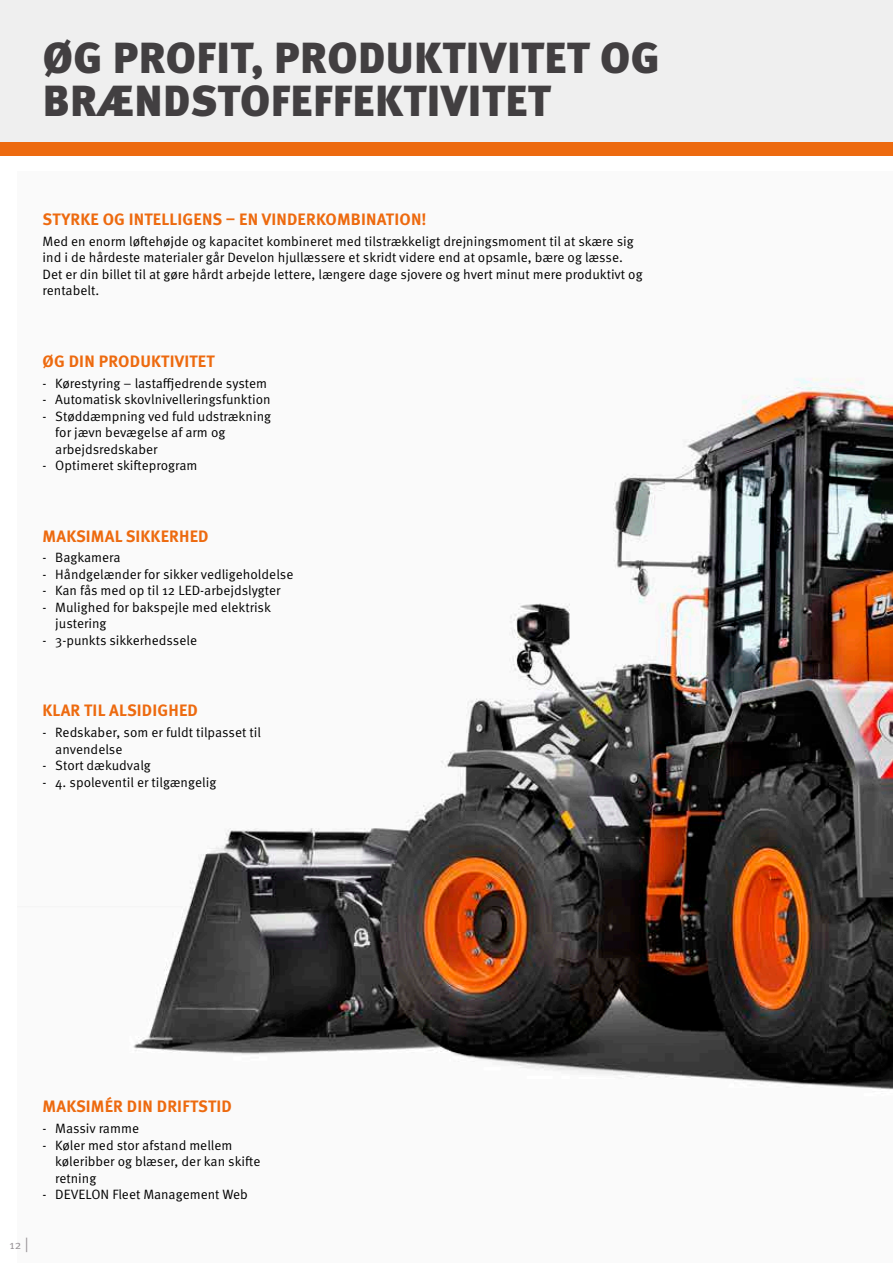
<style>
.page{position:relative;width:893px;height:1263px;background:#fff}
.page>*{position:absolute;margin:0;border:0;box-sizing:border-box;transform-origin:0 0}
.t1{font:900 43.5px/43.5px "Meta Pro";letter-spacing:.01em;color:#423f41}
.t2{font:700 16.5px "Meta Pro";letter-spacing:.01em;color:#ed6a0f}
.t3{font:13.5px/16.5px "Meta Pro Norm";color:#000}
.t4{font:12px "Meta Pro Norm";color:#979296}
.s1{font-size:15px}
</style>
<div class="page">
<img style="left:133px;top:378px;width:760px;height:712px">
<div style="left:0;top:141px;width:893px;height:15px;background:#ed6a0f"></div>
<div style="left:0;top:0;width:893px;height:141px;background:#efefef"></div>
<h1 class="t1" style="left:43px;top:34px;width:619px">ØG PROFIT, PRODUKTIVITET OG<br>BRÆNDSTOFEFFEKTIVITET</h1>
<p class="t2" style="left:43px;top:206px;width:385px">STYRKE OG INTELLIGENS – EN VINDERKOMBINATION!</p>
<p class="t3" style="left:43px;top:232px;width:602px">Med en enorm løftehøjde og kapacitet kombineret med tilstrækkeligt drejningsmoment til at skære sig ind i de hårdeste materialer går Develon hjullæssere et skridt videre end at opsamle, bære og læsse.<br>Det er din billet til at gøre hårdt arbejde lettere, længere dage sjovere og hvert minut mere produktivt og rentabelt.</p>
<p class="t2" style="left:43px;top:348px;width:174px">ØG DIN PRODUKTIVITET</p>
<p class="t3" style="left:43px;top:374px;width:226px">- Kørestyring – lastaffjedrende system</p>
<p class="t3" style="left:43px;top:390px;width:230px">- Automatisk skovlnivelleringsfunktion</p>
<p class="t3" style="left:55px;top:407px;width:217px;text-indent:-13px">- Støddæmpning ved fuld udstrækning for jævn bevægelse af arm og arbejdsredskaber</p>
<p class="t3" style="left:43px;top:456px;width:157px">- Optimeret skifteprogram</p>
<p class="t2" style="left:43px;top:523px;width:167px">MAKSIMAL SIKKERHED</p>
<p class="t3" style="left:43px;top:549px;width:80px">- Bagkamera</p>
<p class="t3" style="left:43px;top:565px;width:252px">- Håndgelænder for sikker vedligeholdelse</p>
<p class="t3" style="left:43px;top:582px;width:240px">- Kan fås med op til 12 LED-arbejdslygter</p>
<p class="t3" style="left:55px;top:598px;width:217px;text-indent:-13px">- Mulighed for bakspejle med elektrisk justering</p>
<p class="t3" style="left:43px;top:631px;width:156px">- 3-punkts sikkerhedssele</p>
<p class="t2" style="left:43px;top:698px;width:157px">KLAR TIL ALSIDIGHED</p>
<p class="t3" style="left:55px;top:723px;width:207px;text-indent:-13px">- Redskaber, som er fuldt tilpasset til anvendelse</p>
<p class="t3" style="left:43px;top:756px;width:110px">- Stort dækudvalg</p>
<p class="t3" style="left:43px;top:773px;width:175px">- 4. spoleventil er tilgængelig</p>
<p class="t4" style="left:10px;top:1235px;width:21px">12 <span class="s1">|</span></p>
<p class="t2" style="left:43px;top:1094px;width:191px">MAKSIMÉR DIN DRIFTSTID</p>
<p class="t3" style="left:43px;top:1119px;width:98px">- Massiv ramme</p>
<p class="t3" style="left:55px;top:1136px;width:207px;text-indent:-13px">- Køler med stor afstand mellem køleribber og blæser, der kan skifte retning</p>
<p class="t3" style="left:43px;top:1185px;width:207px">- DEVELON Fleet Management Web</p>
</div>
